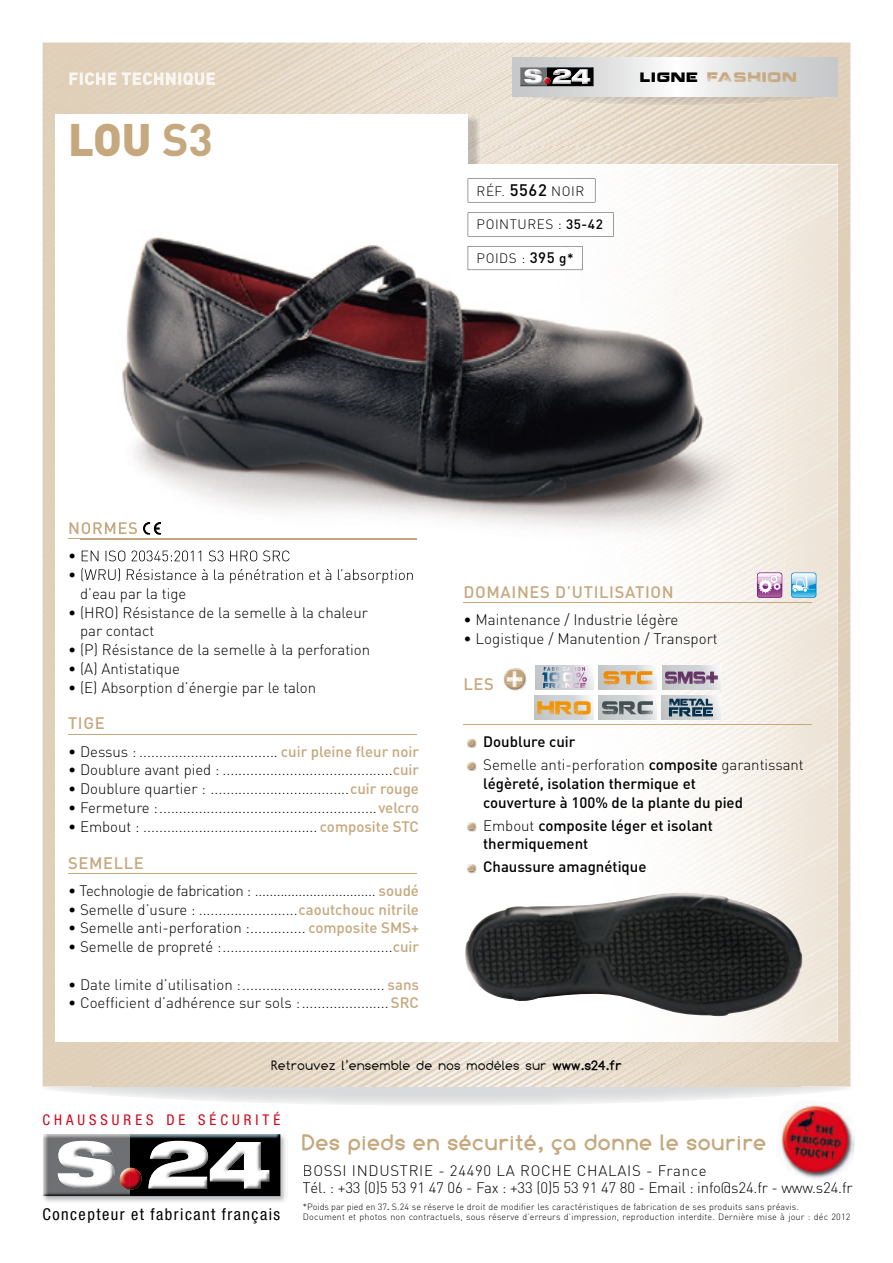
<style>
.page{position:relative;width:893px;height:1263px;background:#fff}
.page>*{position:absolute;margin:0;border:0;box-sizing:border-box;transform-origin:0 0}
.t1{font:900 45px "DIN";color:#c5a87e}
.t2{font:700 21.9px "Comfortaa";letter-spacing:.06em;color:#c5a87e}
.t3{font:500 16.5px "DIN";letter-spacing:.04em;color:#c5a87e}
.t4{font:condensed 16.35px "Helvetica Neue LT Std";letter-spacing:.09em;color:#000}
.t5{font:300 15.15px "DIN";color:#000}
.t6{font:300 15px/18.8px "DIN";color:#000}
.t7{font:500 15px/18.8px "DIN";color:#000}
.t8{font:300 15px/17.9px "DIN";letter-spacing:.045em;color:#000}
.t9{font:300 15px "DIN";letter-spacing:-.02em;color:#000}
.t10{font:condensed 14.85px "Helvetica Neue LT Std";letter-spacing:.27em;color:#cd071e}
.t11{font:13.5px "Comfortaa";letter-spacing:.02em;color:#000}
.t12{font:300 13.5px "DIN";letter-spacing:.04em;color:#000}
.t13{font:13.5px "Coalition";letter-spacing:.12em;color:#c5a87e}
.t14{font:300 9px/10.8px "DIN";letter-spacing:.02em;color:#000}
.s1{font-weight:700}
.s2{color:#000}
.s3{font-weight:500;font-size:16.5px}
.s4{font-weight:500}
.s5{font-weight:500;font-size:15px}
.s6{font-weight:500;color:#c5a87e}
.s7{font-weight:300}
</style>
<div class="page">
<img style="left:43px;top:1026px;width:808px;height:79px">
<img style="left:43px;top:43px;width:807px;height:103px">
<div style="left:43px;top:146px;width:49px;height:940px;background:#e0d0b9"></div>
<img style="left:481px;top:146px;width:369px;height:52px">
<div style="left:801px;top:198px;width:49px;height:888px;background:#e0d0b9"></div>
<img style="left:92px;top:1042px;width:709px;height:44px">
<img style="left:69px;top:72px;width:146px;height:13px">
<img style="left:512px;top:96px;width:326px;height:9px">
<svg style="left:512px;top:58px;width:326px;height:38px"></svg>
<img style="left:43px;top:1134px;width:243px;height:68px">
<img style="left:43px;top:1134px;width:237px;height:62px">
<img style="left:210px;top:1142px;width:59px;height:46px">
<img style="left:148px;top:1141px;width:60px;height:47px">
<img style="left:120px;top:1168px;width:22px;height:22px">
<img style="left:58px;top:1141px;width:57px;height:47px">
<img style="left:776px;top:1099px;width:75px;height:44px">
<img style="left:781px;top:1106px;width:74px;height:73px">
<img style="left:520px;top:67px;width:74px;height:19px">
<img style="left:553px;top:69px;width:37px;height:15px">
<svg style="left:544px;top:77px;width:6px;height:7px"></svg>
<img style="left:524px;top:69px;width:18px;height:15px">
<img style="left:468px;top:115px;width:13px;height:49px">
<div style="left:55px;top:115px;width:413px;height:50px;background:#fff"></div>
<img style="left:55px;top:165px;width:783px;height:50px">
<img style="left:55px;top:215px;width:52px;height:827px">
<img style="left:734px;top:215px;width:104px;height:827px">
<img style="left:368px;top:577px;width:366px;height:465px">
<img style="left:107px;top:1026px;width:261px;height:16px">
<svg style="left:68px;top:522px;width:12px;height:12px"></svg>
<svg style="left:70px;top:550px;width:10px;height:11px"></svg>
<img style="left:70px;top:568px;width:344px;height:15px">
<hr style="left:68px;top:538px;width:349px;height:1px;background:#c5a87e">
<hr style="left:68px;top:734px;width:349px;height:1px;background:#c5a87e">
<hr style="left:68px;top:873px;width:349px;height:1px;background:#c5a87e">
<hr style="left:463px;top:602px;width:349px;height:1px;background:#c5a87e">
<hr style="left:463px;top:724px;width:349px;height:1px;background:#c5a87e">
<svg style="left:757px;top:572px;width:25px;height:26px"></svg>
<svg style="left:791px;top:572px;width:25px;height:26px"></svg>
<svg style="left:792px;top:573px;width:24px;height:24px"></svg>
<img style="left:503px;top:668px;width:23px;height:22px">
<img style="left:504px;top:669px;width:21px;height:21px">
<svg style="left:507px;top:668px;width:15px;height:19px"></svg>
<svg style="left:535px;top:665px;width:58px;height:25px"></svg>
<svg style="left:544px;top:667px;width:41px;height:21px"></svg>
<svg style="left:599px;top:665px;width:58px;height:25px"></svg>
<svg style="left:603px;top:671px;width:49px;height:13px"></svg>
<svg style="left:662px;top:665px;width:58px;height:25px"></svg>
<svg style="left:665px;top:671px;width:53px;height:13px"></svg>
<svg style="left:535px;top:695px;width:58px;height:25px"></svg>
<svg style="left:537px;top:701px;width:54px;height:13px"></svg>
<svg style="left:598px;top:695px;width:59px;height:25px"></svg>
<svg style="left:602px;top:701px;width:51px;height:13px"></svg>
<svg style="left:662px;top:695px;width:58px;height:25px"></svg>
<svg style="left:669px;top:699px;width:44px;height:17px"></svg>
<svg style="left:463px;top:738px;width:14px;height:10px"></svg>
<svg style="left:463px;top:762px;width:14px;height:9px"></svg>
<svg style="left:463px;top:822px;width:14px;height:10px"></svg>
<svg style="left:463px;top:864px;width:14px;height:9px"></svg>
<img style="left:80px;top:170px;width:705px;height:407px">
<img style="left:80px;top:538px;width:337px;height:1px">
<img style="left:80px;top:522px;width:57px;height:12px">
<svg style="left:143px;top:522px;width:18px;height:12px"></svg>
<img style="left:80px;top:550px;width:211px;height:11px">
<img style="left:80px;top:568px;width:334px;height:9px">
<img style="left:757px;top:572px;width:25px;height:5px">
<img style="left:758px;top:573px;width:24px;height:2px">
<svg style="left:758px;top:575px;width:24px;height:22px"></svg>
<svg style="left:468px;top:179px;width:127px;height:23px"></svg>
<svg style="left:468px;top:246px;width:115px;height:24px"></svg>
<svg style="left:468px;top:213px;width:146px;height:23px"></svg>
<img style="left:465px;top:893px;width:337px;height:123px">
<h1 class="t1" style="left:68px;top:110px;width:146px">LOU <span class="s1">S3</span></h1>
<p class="t13" style="left:640px;top:72px;width:158px"><span class="s2">ligne</span> FASHION</p>
<p class="t12" style="left:477px;top:183px;width:109px">RÉF. <span class="s3">5562</span> NOIR</p>
<p class="t12" style="left:477px;top:215px;width:128px">POINTURES : <span class="s4">35-42</span></p>
<p class="t12" style="left:477px;top:250px;width:99px">POIDS : <span class="s5">395</span> <span class="s4">g*</span></p>
<p class="t6" style="left:80px;top:565px;width:336px;text-indent:-12px">• (WRU) Résistance à la pénétration et à l’absorption d’eau par la tige</p>
<p class="t6" style="left:80px;top:603px;width:289px;text-indent:-12px">• (HRO) Résistance de la semelle à la chaleur par contact</p>
<p class="t6" style="left:68px;top:640px;width:304px">• (P) Résistance de la semelle à la perforation</p>
<p class="t6" style="left:68px;top:659px;width:114px">• (A) Antistatique</p>
<p class="t6" style="left:68px;top:678px;width:250px">• (E) Absorption d’énergie par le talon</p>
<p class="t3" style="left:68px;top:713px;width:38px">TIGE</p>
<p class="t6" style="left:68px;top:742px;width:352px">• Dessus : ................................... <span class="s6">cuir pleine fleur noir</span></p>
<p class="t6" style="left:68px;top:760px;width:352px">• Doublure avant pied : ...........................................<span class="s6">cuir</span></p>
<p class="t6" style="left:68px;top:779px;width:352px">• Doublure quartier : ...................................<span class="s6">cuir rouge</span></p>
<p class="t6" style="left:68px;top:798px;width:352px">• Fermeture : .......................................................<span class="s6">velcro</span></p>
<p class="t6" style="left:68px;top:817px;width:352px">• Embout : ............................................ <span class="s6">composite STC</span></p>
<p class="t3" style="left:68px;top:852px;width:77px">SEMELLE</p>
<p class="t9" style="left:68px;top:881px;width:353px">• Technologie de fabrication : ................................. <span class="s6">soudé</span></p>
<p class="t6" style="left:68px;top:900px;width:352px">• Semelle d’usure : .........................<span class="s6">caoutchouc nitrile</span></p>
<p class="t6" style="left:68px;top:918px;width:352px">• Semelle anti-perforation : .............. <span class="s6">composite SMS+</span></p>
<p class="t6" style="left:68px;top:937px;width:352px">• Semelle de propreté : ...........................................<span class="s6">cuir</span></p>
<p class="t6" style="left:68px;top:975px;width:353px">• Date limite d’utilisation : .................................... <span class="s6">sans</span></p>
<p class="t6" style="left:68px;top:993px;width:353px">• Coefficient d’adhérence sur sols : ......................<span class="s6">SRC</span></p>
<p class="t3" style="left:463px;top:581px;width:212px">DOMAINES D’UTILISATION</p>
<p class="t5" style="left:463px;top:610px;width:216px">• Maintenance / Industrie légère</p>
<p class="t5" style="left:463px;top:629px;width:256px">• Logistique / Manutention / Transport</p>
<p class="t3" style="left:463px;top:673px;width:32px">LES</p>
<p class="t6" style="left:483px;top:730px;width:322px;line-height:23.1px"><span class="s4">Doublure cuir<br></span>Semelle anti-perforation <span class="s4">composite</span> garantissant</p>
<p class="t7" style="left:483px;top:774px;width:261px">légèreté, isolation thermique et couverture à 100% de la plante du pied</p>
<p class="t7" style="left:483px;top:815px;width:231px"><span class="s7">Embout</span> composite léger et isolant thermiquement</p>
<p class="t7" style="left:483px;top:857px;width:165px">Chaussure amagnétique</p>
<p class="t11" style="left:271px;top:1057px;width:352px">Retrouvez l’ensemble de nos modèles sur <span class="s1">www.s24.fr</span></p>
<p class="t10" style="left:43px;top:1111px;width:239px">CHAUSSURES DE SÉCURITÉ</p>
<p class="t4" style="left:43px;top:1205px;width:239px">Concepteur et fabricant français</p>
<h2 class="t2" style="left:303px;top:1130px;width:465px">Des pieds en sécurité, ça donne le sourire</h2>
<p class="t8" style="left:303px;top:1161px;width:551px">BOSSI INDUSTRIE - 24490 LA ROCHE CHALAIS - France<br>Tél. : +33 (0)5 53 91 47 06 - Fax : +33 (0)5 53 91 47 80 - Email : info@s24.fr - www.s24.fr</p>
<p class="t14" style="left:303px;top:1201px;width:549px">*Poids par pied en 37<span class="s4">.</span> S.24 se réserve le droit de modifier les caractéristiques de fabrication de ses produits sans préavis.<br>Document et photos non contractuels, sous réserve d’erreurs d’impression, reproduction interdite. Dernière mise à jour : déc 2012</p>
</div>
